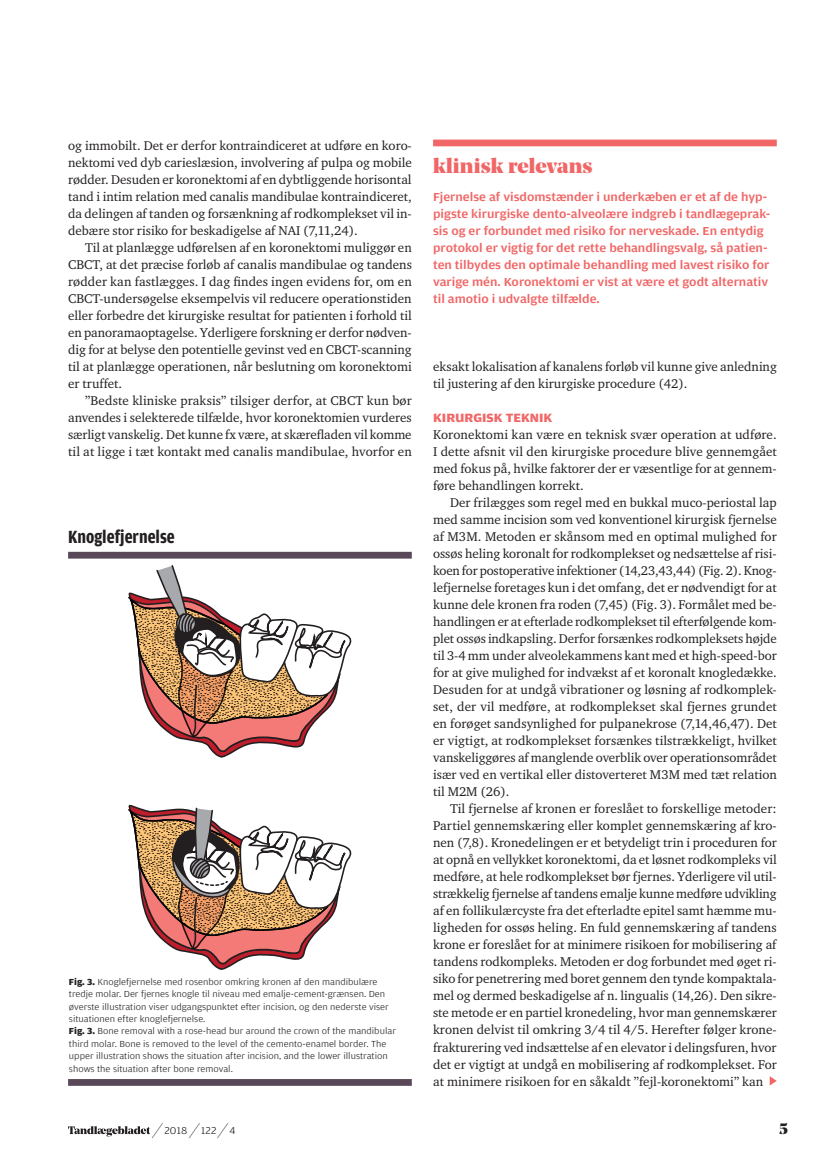
<style>
.page{position:relative;width:830px;height:1157px;background:#fff}
.page>*{position:absolute;margin:0;border:0;box-sizing:border-box;transform-origin:0 0}
.Klinisk_relevans_o{font:900 21px "Noe Display";letter-spacing:.01em;color:#f16666}
.Tabel_Rubrik{font:700 18.75px "Amplitude Condensed";color:#231f20}
.t1{font:900 15px "Noe Display";color:#231f20}
.Brød_med_indryk{font:13.05px/17px "Charter ITC";color:#231f20;text-align:justify}
.Brød_uden_indryk{font:13.05px/17px "Charter ITC";color:#231f20;text-align:justify}
.Mellemrubrik_VERSA{font:700 12.75px "Amplitude Wide";color:#f16666}
.Klinisk_relevans_b{font:500 12.3px/17px "Amplitude Wide";color:#f16666}
.t2{font:300 10.5px "Amplitude Wide";letter-spacing:.02em;color:#231f20}
.Tabel_billedtekst{font:300 9.3px/12.5px "Amplitude Wide";color:#231f20}
.s1{font-weight:700}
.s2{font-family:"Noe Display";font-weight:900;font-size:21px}
</style>
<div class="page">
<div style="left:433px;top:140px;width:343px;height:6px;background:#f16666"></div>
<svg style="left:769px;top:1076px;width:7px;height:9px"></svg>
<svg style="left:68px;top:552px;width:343px;height:533px"></svg>
<svg style="left:128px;top:565px;width:223px;height:194px"></svg>
<svg style="left:128px;top:799px;width:223px;height:171px"></svg>
<svg style="left:68px;top:1126px;width:82px;height:10px"></svg>
<p class="Brød_med_indryk" style="left:68px;top:136px;width:345px">og immobilt. Det er derfor kontraindiceret at udføre en koro&shy;nektomi ved dyb carieslæsion, involvering af pulpa og mobile rødder. Desuden er koronektomi af en dybtliggende horisontal tand i intim relation med canalis mandibulae kontraindiceret, da delingen af tanden og forsænkning af rodkomplekset vil in&shy;debære stor risiko for beskadigelse af NAI (7,11,24).</p>
<p class="Brød_med_indryk" style="left:68px;top:238px;width:345px;text-indent:17px">Til at planlægge udførelsen af en koronektomi muliggør en CBCT, at det præcise forløb af canalis mandibulae og tandens rødder kan fastlægges. I dag findes ingen evidens for, om en CBCT-undersøgelse eksempelvis vil reducere operationstiden eller forbedre det kirurgiske resultat for patienten i forhold til en panoramaoptagelse. Yderligere forskning er derfor nødven&shy;dig for at belyse den potentielle gevinst ved en CBCT-scanning til at planlægge operationen, når beslutning om koronektomi er truffet.</p>
<p class="Brød_med_indryk" style="left:68px;top:392px;width:345px;text-indent:17px">”Bedste kliniske praksis” tilsiger derfor, at CBCT kun bør anvendes i selekterede tilfælde, hvor koronektomien vurderes særligt vanskelig. Det kunne fx være, at skærefladen vil komme til at ligge i tæt kontakt med canalis mandibulae, hvorfor en</p>
<p class="Tabel_Rubrik" style="left:68px;top:527px;width:108px">Knoglefjernelse</p>
<p class="Tabel_billedtekst" style="left:69px;top:975px;width:321px"><span class="s1">Fig. 3.</span> Knoglefjernelse med rosenbor omkring kronen af den mandibulære tredje molar. Der fjernes knogle til niveau med emalje-cement-grænsen. Den øverste illustration viser udgangspunktet efter incision, og den nederste viser situationen efter knoglefjernelse.</p>
<p class="Tabel_billedtekst" style="left:69px;top:1025px;width:328px"><span class="s1">Fig. 3.</span> Bone removal with a rose-head bur around the crown of the mandibular third molar. Bone is removed to the level of the cemento-enamel border. The upper illustration shows the situation after incision, and the lower illustration shows the situation after bone removal.</p>
<p class="Klinisk_relevans_o" style="left:433px;top:152px;width:161px">klinisk relevans</p>
<p class="Klinisk_relevans_b" style="left:433px;top:188px;width:338px">Fjernelse af visdomstænder i underkæben er et af de hyp&shy;pigste kirurgiske dento-alveolære indgreb i tandlægeprak&shy;sis og er forbundet med risiko for nerveskade. En entydig protokol er vigtig for det rette behandlingsvalg, så patien&shy;ten tilbydes den optimale behandling med lavest risiko for varige mén. Koronektomi er vist at være et godt alternativ til amotio i udvalgte tilfælde.</p>
<p class="Brød_med_indryk" style="left:433px;top:358px;width:345px">eksakt lokalisation af kanalens forløb vil kunne give anledning til justering af den kirurgiske procedure (42).</p>
<p class="Mellemrubrik_VERSA" style="left:433px;top:411px;width:121px">KIRURGISK TEKNIK</p>
<p class="Brød_uden_indryk" style="left:433px;top:426px;width:345px">Koronektomi kan være en teknisk svær operation at udføre.<br>I dette afsnit vil den kirurgiske procedure blive gennemgået med fokus på, hvilke faktorer der er væsentlige for at gennem&shy;føre behandlingen korrekt.</p>
<p class="Brød_med_indryk" style="left:433px;top:494px;width:345px;text-indent:17px">Der frilægges som regel med en bukkal muco-periostal lap med samme incision som ved konventionel kirurgisk fjernelse af M3M. Metoden er skånsom med en optimal mulighed for ossøs heling koronalt for rodkomplekset og nedsættelse af risi&shy;koen for postoperative infektioner (14,23,43,44) (Fig. 2). Knog&shy;lefjernelse foretages kun i det omfang, det er nødvendigt for at kunne dele kronen fra roden (7,45) (Fig. 3). Formålet med be&shy;handlingen er at efterlade rodkomplekset til efterfølgende kom&shy;plet ossøs indkapsling. Derfor forsænkes rodkompleksets højde til 3-4 mm under alveolekammens kant med et high-speed-bor for at give mulighed for indvækst af et koronalt knogledække.<br>Desuden for at undgå vibrationer og løsning af rodkomplek&shy;set, der vil medføre, at rodkomplekset skal fjernes grundet en forøget sandsynlighed for pulpanekrose (7,14,46,47). Det er vigtigt, at rodkomplekset forsænkes tilstrækkeligt, hvilket vanskeliggøres af manglende overblik over operationsområdet især ved en vertikal eller distoverteret M3M med tæt relation til M2M (26).</p>
<p class="Brød_med_indryk" style="left:433px;top:800px;width:345px;text-indent:17px">Til fjernelse af kronen er foreslået to forskellige metoder:<br>Partiel gennemskæring eller komplet gennemskæring af kro&shy;nen (7,8). Kronedelingen er et betydeligt trin i proceduren for at opnå en vellykket koronektomi, da et løsnet rodkompleks vil medføre, at hele rodkomplekset bør fjernes. Yderligere vil util&shy;strækkelig fjernelse af tandens emalje kunne medføre udvikling af en follikulærcyste fra det efterladte epitel samt hæmme mu&shy;ligheden for ossøs heling. En fuld gennemskæring af tandens krone er foreslået for at minimere risikoen for mobilisering af tandens rodkompleks. Metoden er dog forbundet med øget ri&shy;siko for penetrering med boret gennem den tynde kompaktala&shy;mel og dermed beskadigelse af n. lingualis (14,26). Den sikre&shy;ste metode er en partiel kronedeling, hvor man gennemskærer kronen delvist til omkring 3/4 til 4/5. Herefter følger krone&shy;frakturering ved indsættelse af en elevator i delingsfuren, hvor det er vigtigt at undgå en mobilisering af rodkomplekset. For at minimere risikoen for en såkaldt ”fejl-koronektomi” kan</p>
<p class="t2" style="left:157px;top:1124px;width:80px"><span class="s2">∕</span> 2018 <span class="s2">∕</span> 122 <span class="s2">∕</span> 4</p>
<p class="t1" style="left:778px;top:1118px;width:10px">5</p>
</div>
